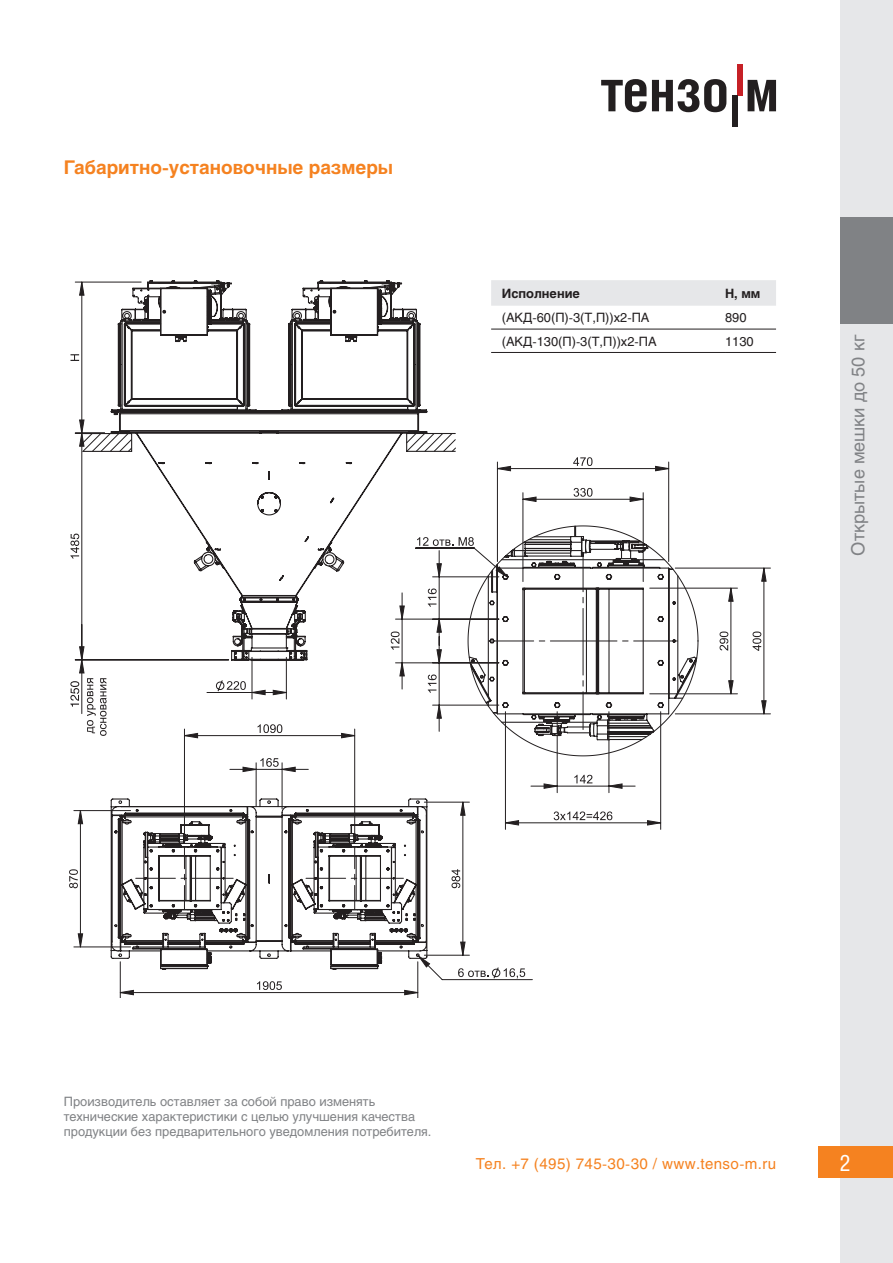
<style>
.page{position:relative;width:893px;height:1263px;background:#fff}
.page>*{position:absolute;margin:0;border:0;box-sizing:border-box;transform-origin:0 0}
.t1{font:22.5px "Helios Cond";color:#fff}
.t2{font:700 18.75px "Helios";color:#f58220}
.t3{font:18px "Helios";color:#808285}
.t4{font:15px "Helios";letter-spacing:.025em;color:#f58220}
.t5{font:12.75px/15.3px "Helios";color:#808285}
.t6{font:12.75px "Helios";color:#231f20}
.t7{font:700 12.75px "Helios";color:#231f20}
</style>
<div class="page">
<div style="left:840px;top:0;width:53px;height:1263px;background:#e6e7e9"></div>
<div style="left:819px;top:1146px;width:74px;height:32px;background:#f58220"></div>
<div style="left:737px;top:64px;width:5px;height:31px;background:#c62026"></div>
<div style="left:732px;top:95px;width:5px;height:32px;background:#231f20"></div>
<svg style="left:601px;top:79px;width:45px;height:33px"></svg>
<svg style="left:652px;top:79px;width:74px;height:33px"></svg>
<svg style="left:748px;top:80px;width:28px;height:31px"></svg>
<div style="left:840px;top:218px;width:53px;height:106px;background:#808285"></div>
<svg style="left:73px;top:328px;width:698px;height:669px"></svg>
<svg style="left:428px;top:567px;width:80px;height:400px"></svg>
<svg style="left:523px;top:488px;width:120px;height:13px"></svg>
<svg style="left:120px;top:981px;width:298px;height:14px"></svg>
<svg style="left:497px;top:457px;width:172px;height:14px"></svg>
<svg style="left:544px;top:775px;width:78px;height:13px"></svg>
<svg style="left:505px;top:811px;width:156px;height:14px"></svg>
<svg style="left:428px;top:564px;width:13px;height:4px"></svg>
<svg style="left:428px;top:568px;width:338px;height:150px"></svg>
<svg style="left:451px;top:802px;width:14px;height:153px"></svg>
<svg style="left:69px;top:811px;width:14px;height:136px"></svg>
<svg style="left:110px;top:280px;width:318px;height:690px"></svg>
<svg style="left:467px;top:525px;width:231px;height:231px"></svg>
<svg style="left:468px;top:525px;width:230px;height:217px"></svg>
<svg style="left:406px;top:433px;width:50px;height:19px"></svg>
<svg style="left:70px;top:282px;width:62px;height:454px"></svg>
<div style="left:491px;top:280px;width:285px;height:26px;background:#e6e7e9"></div>
<hr style="left:491px;top:329px;width:234px;height:1px;background:#231f20">
<hr style="left:725px;top:329px;width:51px;height:1px;background:#231f20">
<hr style="left:491px;top:352px;width:234px;height:1px;background:#231f20">
<hr style="left:725px;top:352px;width:51px;height:1px;background:#231f20">
<p class="t2" style="left:64px;top:156px;width:331px">Габаритно-установочные размеры</p>
<p class="t7" style="left:502px;top:286px;width:80px">Исполнение</p>
<p class="t7" style="left:725px;top:286px;width:37px">Н, мм</p>
<p class="t6" style="left:502px;top:310px;width:149px">(АКД-60(П)-3(Т,П))х2-ПA</p>
<p class="t6" style="left:725px;top:310px;width:23px">890</p>
<p class="t6" style="left:502px;top:334px;width:156px">(АКД-130(П)-3(Т,П))х2-ПA</p>
<p class="t6" style="left:725px;top:334px;width:30px">1130</p>
<h3 class="t3" style="left:847px;top:556px;width:222px;rotate:-90deg">Открытые мешки до 50 кг</h3>
<p class="t5" style="left:64px;top:1093px;width:369px">Производитель оставляет за собой право изменять технические характеристики с целью улучшения качества продукции без предварительного уведомления потребителя.</p>
<p class="t4" style="left:476px;top:1155px;width:302px">Тел. +7 (495) 745-30-30 / www.tenso-m.ru</p>
<h1 class="t1" style="left:840px;top:1149px;width:12px">2</h1>
</div>
